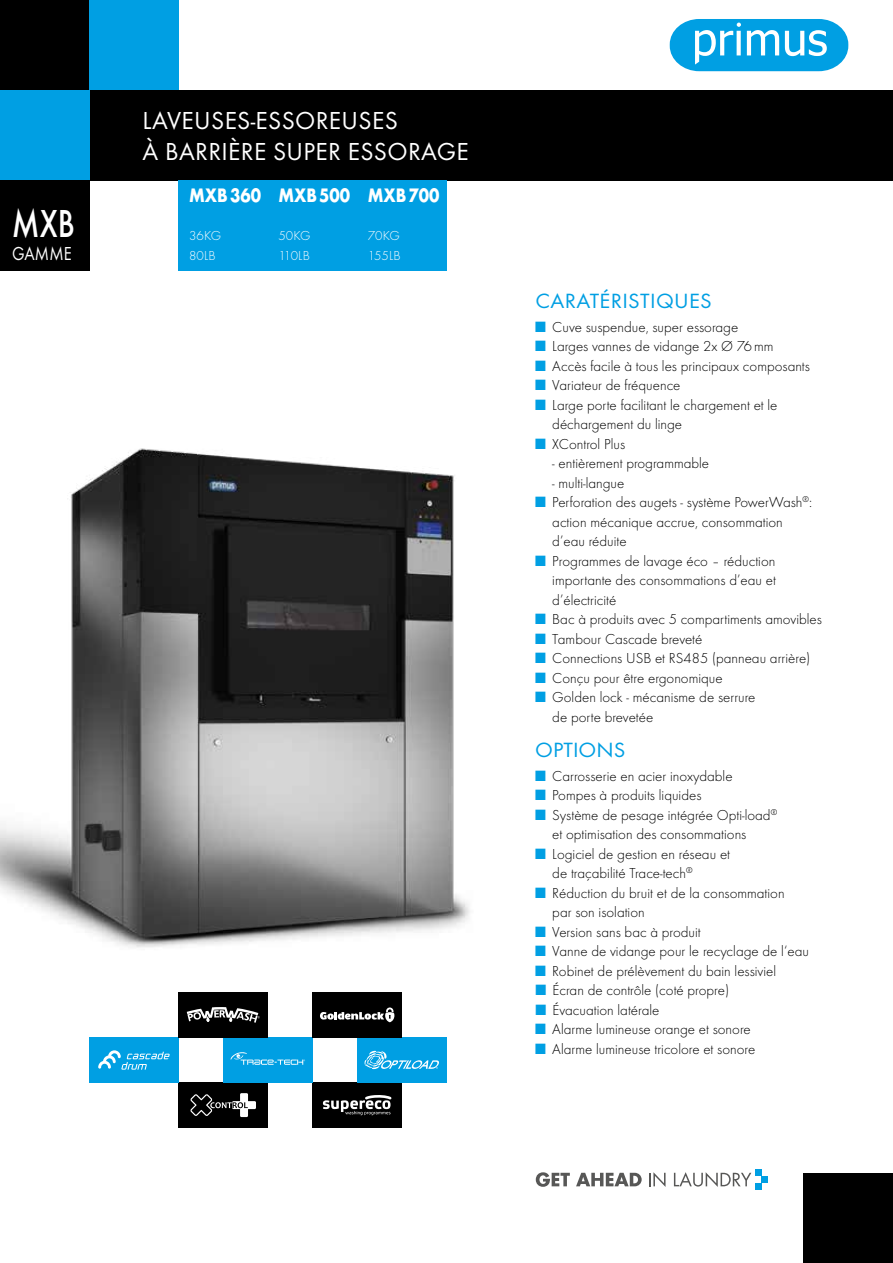
<style>
.page{position:relative;width:893px;height:1263px;background:#fff}
.page>*{position:absolute;margin:0;border:0;box-sizing:border-box;transform-origin:0 0}
.t1{font:500 40.5px "Futura TOT";color:#fff;scale:.81 1}
.t2{font:500 40.5px "Futura TOT";color:#fff}
.t3{font:25.5px/31.5px "Futura TOT";letter-spacing:.015em;color:#fff}
.t4{font:21.3px "Futura TOT";letter-spacing:.015em;color:#009fe3;scale:1.05 1}
.t5{font:700 20.25px "Futura TOT";color:#fff;scale:.85 1}
.t6{font:19.5px "Futura TOT";letter-spacing:.015em;color:#fff}
.t7{font:15px/19.5px "Futura TOT Ligh";color:#000}
.t8{font:13.5px/19.5px "Futura TOT Ligh";color:#fff}
.s1{color:#009fe3}
</style>
<div class="page">
<svg style="left:536px;top:1172px;width:34px;height:15px"></svg>
<svg style="left:576px;top:1173px;width:66px;height:13px"></svg>
<svg style="left:649px;top:1172px;width:16px;height:15px"></svg>
<svg style="left:674px;top:1172px;width:77px;height:15px"></svg>
<div style="left:761px;top:1176px;width:7px;height:7px;background:#009fe3"></div>
<div style="left:755px;top:1183px;width:6px;height:7px;background:#009fe3"></div>
<div style="left:755px;top:1169px;width:6px;height:7px;background:#009fe3"></div>
<div style="left:804px;top:1173px;width:89px;height:90px;background:#000"></div>
<div style="left:0;top:0;width:101px;height:102px;background:#000"></div>
<div style="left:0;top:90px;width:893px;height:90px;background:#000"></div>
<div style="left:0;top:90px;width:89px;height:90px;background:#009fe3"></div>
<div style="left:89px;top:0;width:90px;height:90px;background:#009fe3"></div>
<svg style="left:670px;top:19px;width:178px;height:52px"></svg>
<img style="left:0;top:448px;width:470px;height:547px">
<div style="left:0;top:180px;width:89px;height:90px;background:#000"></div>
<div style="left:179px;top:180px;width:89px;height:90px;background:#009fe3"></div>
<div style="left:268px;top:180px;width:89px;height:90px;background:#009fe3"></div>
<div style="left:357px;top:180px;width:89px;height:90px;background:#009fe3"></div>
<div style="left:313px;top:1082px;width:89px;height:46px;background:#000"></div>
<svg style="left:323px;top:1095px;width:69px;height:20px"></svg>
<div style="left:179px;top:1082px;width:89px;height:46px;background:#000"></div>
<svg style="left:190px;top:1093px;width:66px;height:24px"></svg>
<div style="left:89px;top:1037px;width:90px;height:45px;background:#009fe3"></div>
<svg style="left:98px;top:1050px;width:72px;height:20px"></svg>
<div style="left:357px;top:1037px;width:89px;height:45px;background:#009fe3"></div>
<svg style="left:364px;top:1051px;width:75px;height:18px"></svg>
<div style="left:223px;top:1037px;width:90px;height:45px;background:#009fe3"></div>
<svg style="left:230px;top:1052px;width:75px;height:13px"></svg>
<div style="left:313px;top:992px;width:89px;height:45px;background:#000"></div>
<svg style="left:320px;top:1007px;width:74px;height:15px"></svg>
<div style="left:179px;top:992px;width:89px;height:45px;background:#000"></div>
<svg style="left:187px;top:1007px;width:73px;height:16px"></svg>
<h1 class="t1" style="left:12px;top:199px;width:79px">MXB</h1>
<h1 class="t2" style="left:12px;top:199px;width:42px">FX</h1>
<h3 class="t6" style="left:12px;top:242px;width:72px">GAMME</h3>
<h2 class="t3" style="left:143px;top:104px;width:328px">LAVEUSES-ESSOREUSES<br>À BARRIÈRE SUPER ESSORAGE</h2>
<h3 class="t5" style="left:189px;top:182px;width:86px">MXB360</h3>
<p class="t8" style="left:189px;top:226px;width:34px">36KG<br>80LB</p>
<h3 class="t5" style="left:279px;top:182px;width:86px">MXB500</h3>
<p class="t8" style="left:279px;top:226px;width:34px">50KG<br>110LB</p>
<h3 class="t5" style="left:368px;top:182px;width:86px">MXB700</h3>
<p class="t8" style="left:368px;top:226px;width:34px">70KG<br>155LB</p>
<h3 class="t4" style="left:535px;top:288px;width:170px">CARATÉRISTIQUES</h3>
<p class="t7" style="left:535px;top:317px;width:205px"><span class="s1">■</span> Cuve suspendue, super essorage</p>
<p class="t7" style="left:535px;top:337px;width:240px"><span class="s1">■</span> Larges vannes de vidange 2x Ø 76mm</p>
<p class="t7" style="left:535px;top:356px;width:276px"><span class="s1">■</span> Accès facile à tous les principaux composants</p>
<p class="t7" style="left:535px;top:376px;width:147px"><span class="s1">■</span> Variateur de fréquence</p>
<p class="t7" style="left:552px;top:395px;width:227px;text-indent:-17px"><span class="s1">■</span> Large porte facilitant le chargement et le déchargement du linge</p>
<p class="t7" style="left:535px;top:434px;width:91px"><span class="s1">■</span> XControl Plus</p>
<p class="t7" style="left:552px;top:454px;width:158px">- entièrement programmable</p>
<p class="t7" style="left:552px;top:473px;width:74px">- multi-langue</p>
<p class="t7" style="left:552px;top:493px;width:261px;text-indent:-17px"><span class="s1">■</span> Perforation des augets - système PowerWash<sup>®</sup>: action mécanique accrue, consommation d’eau réduite</p>
<p class="t7" style="left:552px;top:551px;width:225px;text-align:justify;text-indent:-17px"><span class="s1">■</span> Programmes de lavage éco – réduction importante des consommations d’eau et d’électricité</p>
<p class="t7" style="left:535px;top:610px;width:288px"><span class="s1">■</span> Bac à produits avec 5 compartiments amovibles</p>
<p class="t7" style="left:535px;top:629px;width:169px"><span class="s1">■</span> Tambour Cascade breveté</p>
<p class="t7" style="left:535px;top:649px;width:276px"><span class="s1">■</span> Connections USB et RS485 (panneau arrière)</p>
<p class="t7" style="left:535px;top:668px;width:189px"><span class="s1">■</span> Conçu pour être ergonomique</p>
<p class="t7" style="left:552px;top:688px;width:205px;text-indent:-17px"><span class="s1">■</span> Golden lock - mécanisme de serrure de porte brevetée</p>
<h3 class="t4" style="left:535px;top:737px;width:87px">OPTIONS</h3>
<p class="t7" style="left:535px;top:766px;width:199px"><span class="s1">■</span> Carrosserie en acier inoxydable</p>
<p class="t7" style="left:535px;top:786px;width:168px"><span class="s1">■</span> Pompes à produits liquides</p>
<p class="t7" style="left:552px;top:805px;width:226px;text-indent:-17px"><span class="s1">■</span> Système de pesage intégrée Opti-load<sup>® </sup>et optimisation des consommations</p>
<p class="t7" style="left:552px;top:844px;width:179px;text-indent:-17px"><span class="s1">■</span> Logiciel de gestion en réseau et de traçabilité Trace-tech<sup>®</sup></p>
<p class="t7" style="left:552px;top:883px;width:234px;text-indent:-17px"><span class="s1">■</span> Réduction du bruit et de la consommation par son isolation</p>
<p class="t7" style="left:535px;top:922px;width:167px"><span class="s1">■</span> Version sans bac à produit</p>
<p class="t7" style="left:535px;top:942px;width:275px"><span class="s1">■</span> Vanne de vidange pour le recyclage de l‘eau</p>
<p class="t7" style="left:535px;top:961px;width:242px"><span class="s1">■</span> Robinet de prélèvement du bain lessiviel</p>
<p class="t7" style="left:535px;top:981px;width:195px"><span class="s1">■</span> Écran de contrôle (coté propre)</p>
<p class="t7" style="left:535px;top:1000px;width:126px"><span class="s1">■</span> Évacuation latérale</p>
<p class="t7" style="left:535px;top:1020px;width:217px"><span class="s1">■</span> Alarme lumineuse orange et sonore</p>
<p class="t7" style="left:535px;top:1039px;width:221px"><span class="s1">■</span> Alarme lumineuse tricolore et sonore</p>
</div>
